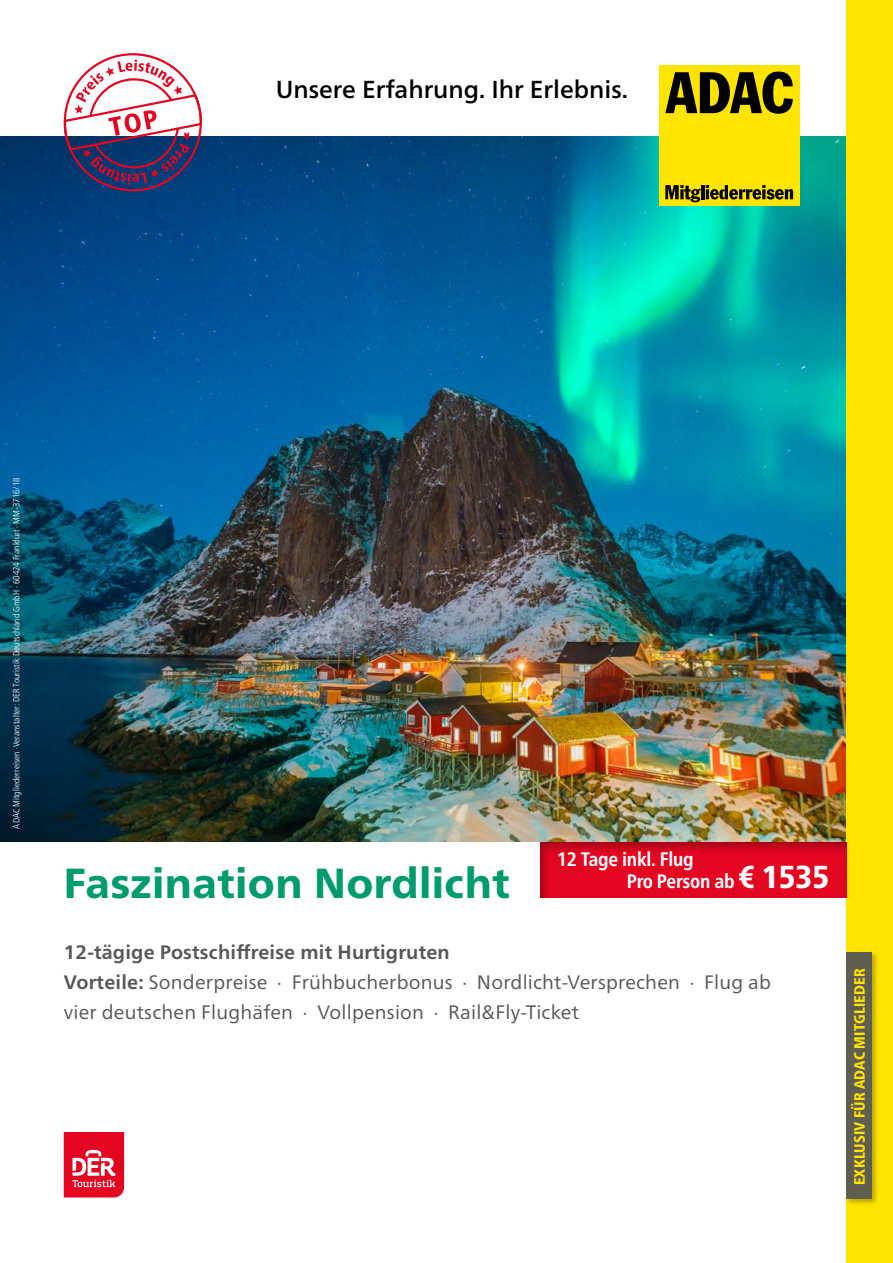
<style>
.page{position:relative;width:893px;height:1263px;background:#fff}
.page>*{position:absolute;margin:0;border:0;box-sizing:border-box;transform-origin:0 0}
.t1{font:800 42px "Frutiger Neue LT Pro";letter-spacing:.01em;color:#009c6d}
.t2{font:500 24.6px "Frutiger Neue LT Pro";color:#000}
.t3{font:19.5px/30px "Frutiger Neue LT Pro";letter-spacing:.01em;color:#575756}
.t4{font:700 condensed 19.5px/22px "Frutiger Neue LT Pro";letter-spacing:-.01em;color:#fff}
.t5{font:800 condensed 15px "Frutiger Neue LT Pro";letter-spacing:.01em;color:#ffe400}
.t6{font:300 condensed 9px "Frutiger Neue LT Pro";letter-spacing:.01em;color:#fff}
.s1{font-weight:800;font-size:31.8px}
.s2{font-weight:700}
</style>
<div class="page">
<img style="left:0;top:137px;width:846px;height:705px">
<div style="left:846px;top:0;width:47px;height:1263px;background:#ffe400"></div>
<div style="left:659px;top:65px;width:140px;height:141px;background:#ffe400"></div>
<svg style="left:665px;top:71px;width:128px;height:43px"></svg>
<svg style="left:665px;top:185px;width:35px;height:17px"></svg>
<hr style="left:701px;top:185px;width:3px;height:14px;background:#000">
<svg style="left:706px;top:185px;width:87px;height:15px"></svg>
<svg style="left:64px;top:1132px;width:60px;height:65px;background:#e82e45"></svg>
<div style="left:529px;top:830px;width:318px;height:82px;background:#000;opacity:.3"></div>
<div style="left:844px;top:950px;width:35px;height:256px;background:#000;opacity:.3"></div>
<div style="left:846px;top:952px;width:26px;height:247px;background:#5f5e51"></div>
<svg style="left:64px;top:60px;width:138px;height:125px"></svg>
<p class="t2" style="left:276px;top:75px;width:354px">Unsere Erfahrung. Ihr Erlebnis.</p>
<p class="t6" style="left:11px;top:828px;width:353px;rotate:-90deg">ADAC Mitgliederreisen ·Veranstalter: DER Touristik Deutschland GmbH · 60424 Frankfurt · MM-3716/18</p>
<h1 class="t1" style="left:64px;top:858px;width:448px">Faszination Nordlicht</h1>
<p class="t4" style="left:627px;top:848px;width:204px;text-indent:-70px">12 Tage inkl. Flug<br>Pro Person ab <span class="s1">€ 1535</span></p>
<p class="t3" style="left:64px;top:937px;width:709px"><span class="s2">12-tägige Postschiffreise mit Hurtigruten<br>Vorteile:</span> Sonderpreise ∙ Frühbucherbonus ∙ Nordlicht-Versprechen ∙ Flug ab vier deutschen Flughäfen ∙ Vollpension ∙ Rail&amp;Fly-Ticket</p>
<p class="t5" style="left:850px;top:1185px;width:219px;rotate:-90deg">EXKLUSIV FÜR ADAC MITGLIEDER</p>
</div>
